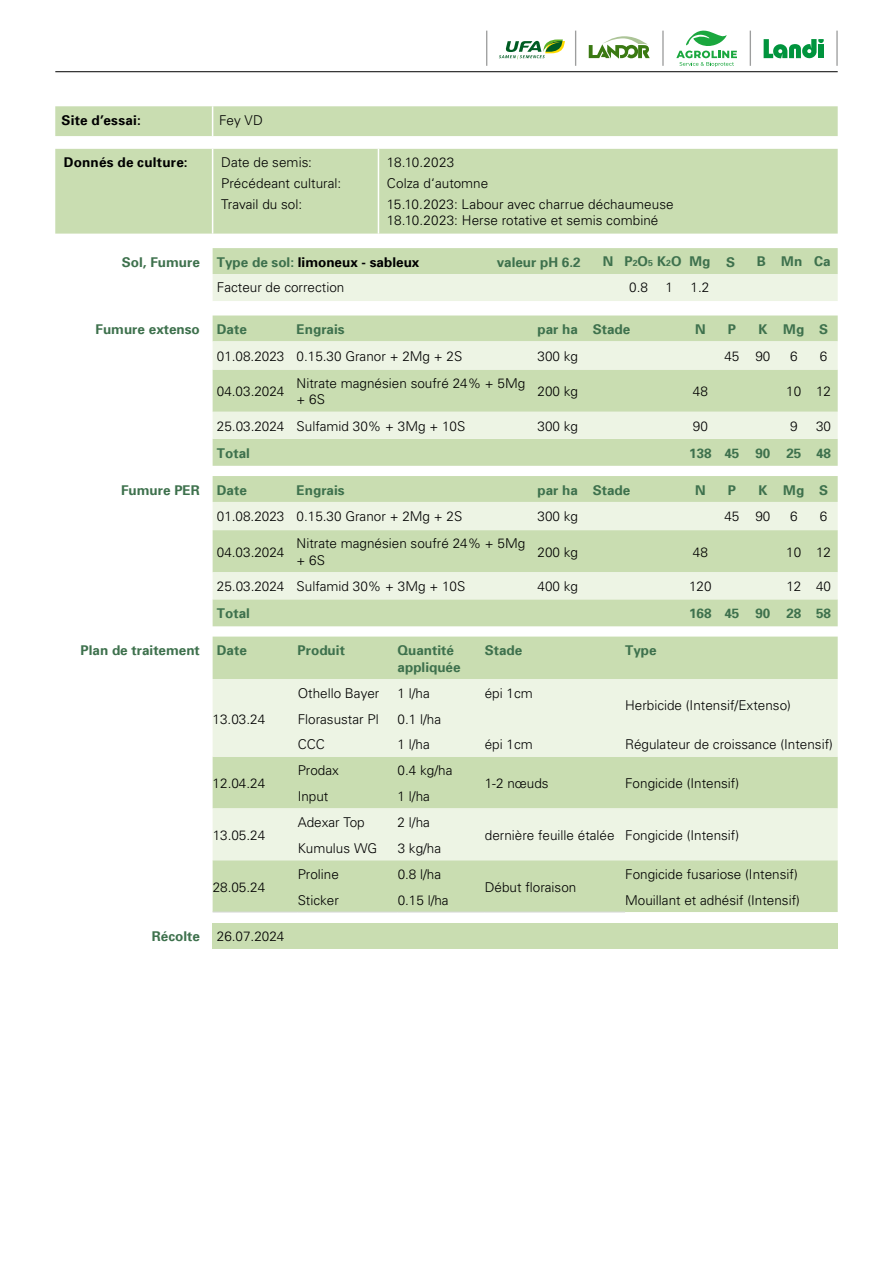
<style>
.page{position:relative;width:893px;height:1263px;background:#fff}
.page>*{position:absolute;margin:0;border:0;box-sizing:border-box;transform-origin:0 0}
.t1{font:300 13.5px/20.7px "Univers";color:#000}
.t2{font:700 13.5px/16.5px "Univers 65";color:#3e714d}
.t3{font:700 13.5px "Univers 65";letter-spacing:.005em;color:#000}
.t4{font:700 13.5px "Univers 65";letter-spacing:.025em;color:#000}
.s1{color:#3e714d}
.s2{font-size:8.7px}
</style>
<div class="page">
<hr style="left:55px;top:71px;width:783px;height:1px;background:#000">
<svg style="left:764px;top:39px;width:60px;height:19px"></svg>
<hr style="left:836px;top:31px;width:2px;height:35px;background:#9d9e9e">
<svg style="left:588px;top:36px;width:62px;height:23px"></svg>
<svg style="left:499px;top:40px;width:66px;height:19px"></svg>
<svg style="left:676px;top:31px;width:61px;height:36px"></svg>
<hr style="left:575px;top:31px;width:1px;height:35px;background:#9d9e9e">
<hr style="left:662px;top:31px;width:2px;height:35px;background:#9d9e9e">
<hr style="left:750px;top:31px;width:1px;height:35px;background:#9d9e9e">
<hr style="left:486px;top:31px;width:1px;height:35px;background:#9d9e9e">
<svg style="left:55px;top:106px;width:783px;height:128px;background:#cee0b9"></svg>
<hr style="left:212px;top:106px;width:1px;height:30px;background:#fff">
<hr style="left:212px;top:149px;width:1px;height:85px;background:#fff">
<hr style="left:378px;top:149px;width:1px;height:85px;background:#fff">
<svg style="left:213px;top:248px;width:625px;height:53px;background:#dbe8cb"></svg>
<div style="left:213px;top:315px;width:625px;height:151px;background:#c9ddb1"></div>
<svg style="left:213px;top:341px;width:625px;height:98px;background:#ddeace"></svg>
<div style="left:213px;top:476px;width:625px;height:150px;background:#c9ddb1"></div>
<svg style="left:213px;top:502px;width:625px;height:97px;background:#ddeace"></svg>
<div style="left:213px;top:637px;width:625px;height:275px;background:#c9ddb1"></div>
<svg style="left:213px;top:679px;width:625px;height:181px;background:#e2edd5"></svg>
<hr style="left:213px;top:912px;width:85px;height:1px;background:#d8dada">
<hr style="left:298px;top:912px;width:100px;height:1px;background:#d8dada">
<hr style="left:398px;top:912px;width:87px;height:1px;background:#d8dada">
<hr style="left:485px;top:912px;width:140px;height:1px;background:#d8dada">
<div style="left:213px;top:923px;width:625px;height:25px;background:#c9ddb1"></div>
<p class="t4" style="left:62px;top:111px;width:81px">Site d’essai:</p>
<p class="t1" style="left:219px;top:109px;width:45px">Fey VD</p>
<p class="t3" style="left:64px;top:154px;width:125px">Donnés de culture:</p>
<p class="t1" style="left:221px;top:152px;width:122px">Date de semis:<br>Précédeant cultural:<br>Travail du sol:</p>
<p class="t1" style="left:387px;top:152px;width:288px">18.10.2023<br>Colza d‘automne<br>15.10.2023: Labour avec charrue déchaumeuse</p>
<p class="t1" style="left:387px;top:210px;width:273px">18.10.2023: Herse rotative et semis combiné</p>
<p class="t2" style="left:122px;top:253px;width:80px">Sol, Fumure</p>
<p class="t3" style="left:217px;top:253px;width:204px"><span class="s1">Type de sol:</span> limoneux - sableux</p>
<p class="t2" style="left:497px;top:253px;width:86px">valeur pH 6.2</p>
<p class="t2" style="left:603px;top:252px;width:134px">N P<span class="s2">2</span>O<span class="s2">5</span> K<span class="s2">2</span>O Mg S</p>
<p class="t2" style="left:757px;top:252px;width:75px">B Mn Ca</p>
<p class="t1" style="left:217px;top:277px;width:129px">Facteur de correction</p>
<p class="t1" style="left:629px;top:277px;width:20px">0.8</p>
<p class="t1" style="left:666px;top:277px;width:9px">1</p>
<p class="t1" style="left:690px;top:277px;width:20px">1.2</p>
<p class="t2" style="left:96px;top:320px;width:106px">Fumure extenso</p>
<p class="t2" style="left:217px;top:320px;width:32px">Date</p>
<p class="t2" style="left:297px;top:320px;width:50px">Engrais</p>
<p class="t2" style="left:537px;top:320px;width:94px">par ha Stade</p>
<p class="t2" style="left:695px;top:320px;width:12px">N</p>
<p class="t2" style="left:728px;top:320px;width:10px">P</p>
<p class="t2" style="left:758px;top:320px;width:71px">KMgS</p>
<p class="t1" style="left:217px;top:346px;width:247px">01.08.2023 0.15.30 Granor + 2Mg + 2S</p>
<p class="t1" style="left:537px;top:346px;width:42px">300 kg</p>
<p class="t1" style="left:724px;top:346px;width:48px">45 90</p>
<p class="t1" style="left:790px;top:346px;width:9px">6</p>
<p class="t1" style="left:820px;top:346px;width:9px">6</p>
<p class="t1" style="left:217px;top:381px;width:69px">04.03.2024</p>
<p class="t1" style="left:297px;top:375px;width:230px;line-height:16.5px">Nitrate magnésien soufré 24% + 5Mg + 6S</p>
<p class="t1" style="left:537px;top:381px;width:42px">200 kg</p>
<p class="t1" style="left:693px;top:381px;width:17px">48</p>
<p class="t1" style="left:786px;top:381px;width:46px">10 12</p>
<p class="t1" style="left:217px;top:416px;width:250px">25.03.2024 Sulfamid 30% + 3Mg + 10S</p>
<p class="t1" style="left:538px;top:416px;width:42px">300 kg</p>
<p class="t1" style="left:693px;top:416px;width:17px">90</p>
<p class="t1" style="left:790px;top:416px;width:9px">9</p>
<p class="t1" style="left:816px;top:416px;width:17px">30</p>
<p class="t2" style="left:217px;top:444px;width:35px">Total</p>
<p class="t2" style="left:689px;top:444px;width:143px">138 45 90 25 48</p>
<p class="t2" style="left:121px;top:481px;width:80px">Fumure PER</p>
<p class="t2" style="left:217px;top:481px;width:32px">Date</p>
<p class="t2" style="left:297px;top:481px;width:50px">Engrais</p>
<p class="t2" style="left:537px;top:481px;width:94px">par ha Stade</p>
<p class="t2" style="left:695px;top:481px;width:12px">N</p>
<p class="t2" style="left:728px;top:481px;width:10px">P</p>
<p class="t2" style="left:758px;top:481px;width:71px">KMgS</p>
<p class="t1" style="left:217px;top:506px;width:247px">01.08.2023 0.15.30 Granor + 2Mg + 2S</p>
<p class="t1" style="left:537px;top:506px;width:42px">300 kg</p>
<p class="t1" style="left:724px;top:506px;width:48px">45 90</p>
<p class="t1" style="left:790px;top:506px;width:9px">6</p>
<p class="t1" style="left:820px;top:506px;width:9px">6</p>
<p class="t1" style="left:217px;top:541px;width:69px">04.03.2024</p>
<p class="t1" style="left:297px;top:535px;width:230px;line-height:16.5px">Nitrate magnésien soufré 24% + 5Mg + 6S</p>
<p class="t1" style="left:537px;top:541px;width:42px">200 kg</p>
<p class="t1" style="left:693px;top:541px;width:17px">48</p>
<p class="t1" style="left:786px;top:541px;width:46px">10 12</p>
<p class="t1" style="left:217px;top:576px;width:250px">25.03.2024 Sulfamid 30% + 3Mg + 10S</p>
<p class="t1" style="left:537px;top:576px;width:42px">400 kg</p>
<p class="t1" style="left:689px;top:576px;width:24px">120</p>
<p class="t1" style="left:786px;top:576px;width:46px">12 40</p>
<p class="t2" style="left:217px;top:605px;width:35px">Total</p>
<p class="t2" style="left:689px;top:605px;width:143px">168 45 90 28 58</p>
<p class="t2" style="left:81px;top:641px;width:121px">Plan de traitement</p>
<p class="t2" style="left:217px;top:641px;width:32px">Date</p>
<p class="t2" style="left:298px;top:641px;width:49px">Produit</p>
<p class="t2" style="left:398px;top:641px;width:65px">Quantité appliquée</p>
<p class="t2" style="left:485px;top:641px;width:39px">Stade</p>
<p class="t2" style="left:625px;top:641px;width:33px">Type</p>
<p class="t1" style="left:213px;top:708px;width:54px">13.03.24</p>
<p class="t1" style="left:298px;top:682px;width:83px">Othello Bayer</p>
<p class="t1" style="left:398px;top:682px;width:34px">1 l/ha</p>
<p class="t1" style="left:485px;top:682px;width:50px">épi 1cm</p>
<p class="t1" style="left:625px;top:695px;width:167px">Herbicide (Intensif/Extenso)</p>
<p class="t1" style="left:298px;top:708px;width:82px">Florasustar Pl</p>
<p class="t1" style="left:398px;top:708px;width:45px">0.1 l/ha</p>
<p class="t1" style="left:298px;top:734px;width:29px">CCC</p>
<p class="t1" style="left:398px;top:734px;width:34px">1 l/ha</p>
<p class="t1" style="left:485px;top:734px;width:50px">épi 1cm</p>
<p class="t1" style="left:625px;top:734px;width:209px">Régulateur de croissance (Intensif)</p>
<p class="t1" style="left:213px;top:773px;width:54px">12.04.24</p>
<p class="t1" style="left:298px;top:760px;width:43px">Prodax</p>
<p class="t1" style="left:398px;top:760px;width:56px">0.4 kg/ha</p>
<p class="t1" style="left:298px;top:786px;width:32px">Input</p>
<p class="t1" style="left:398px;top:786px;width:34px">1 l/ha</p>
<p class="t1" style="left:485px;top:773px;width:65px">1-2 nœuds</p>
<p class="t1" style="left:625px;top:773px;width:116px">Fongicide (Intensif)</p>
<p class="t1" style="left:213px;top:825px;width:54px">13.05.24</p>
<p class="t1" style="left:298px;top:812px;width:69px">Adexar Top</p>
<p class="t1" style="left:398px;top:812px;width:34px">2 l/ha</p>
<p class="t1" style="left:298px;top:838px;width:81px">Kumulus WG</p>
<p class="t1" style="left:398px;top:838px;width:45px">3 kg/ha</p>
<p class="t1" style="left:485px;top:825px;width:256px">dernière feuille étalée Fongicide (Intensif)</p>
<p class="t1" style="left:213px;top:877px;width:54px">28.05.24</p>
<p class="t1" style="left:298px;top:864px;width:43px">Proline</p>
<p class="t1" style="left:398px;top:864px;width:45px">0.8 l/ha</p>
<p class="t1" style="left:485px;top:877px;width:93px">Début floraison</p>
<p class="t1" style="left:625px;top:863px;width:174px">Fongicide fusariose (Intensif)</p>
<p class="t1" style="left:298px;top:890px;width:43px">Sticker</p>
<p class="t1" style="left:398px;top:890px;width:53px">0.15 l/ha</p>
<p class="t1" style="left:625px;top:889px;width:176px">Mouillant et adhésif (Intensif)</p>
<p class="t2" style="left:152px;top:928px;width:50px">Récolte</p>
<p class="t1" style="left:217px;top:926px;width:69px">26.07.2024</p>
</div>
